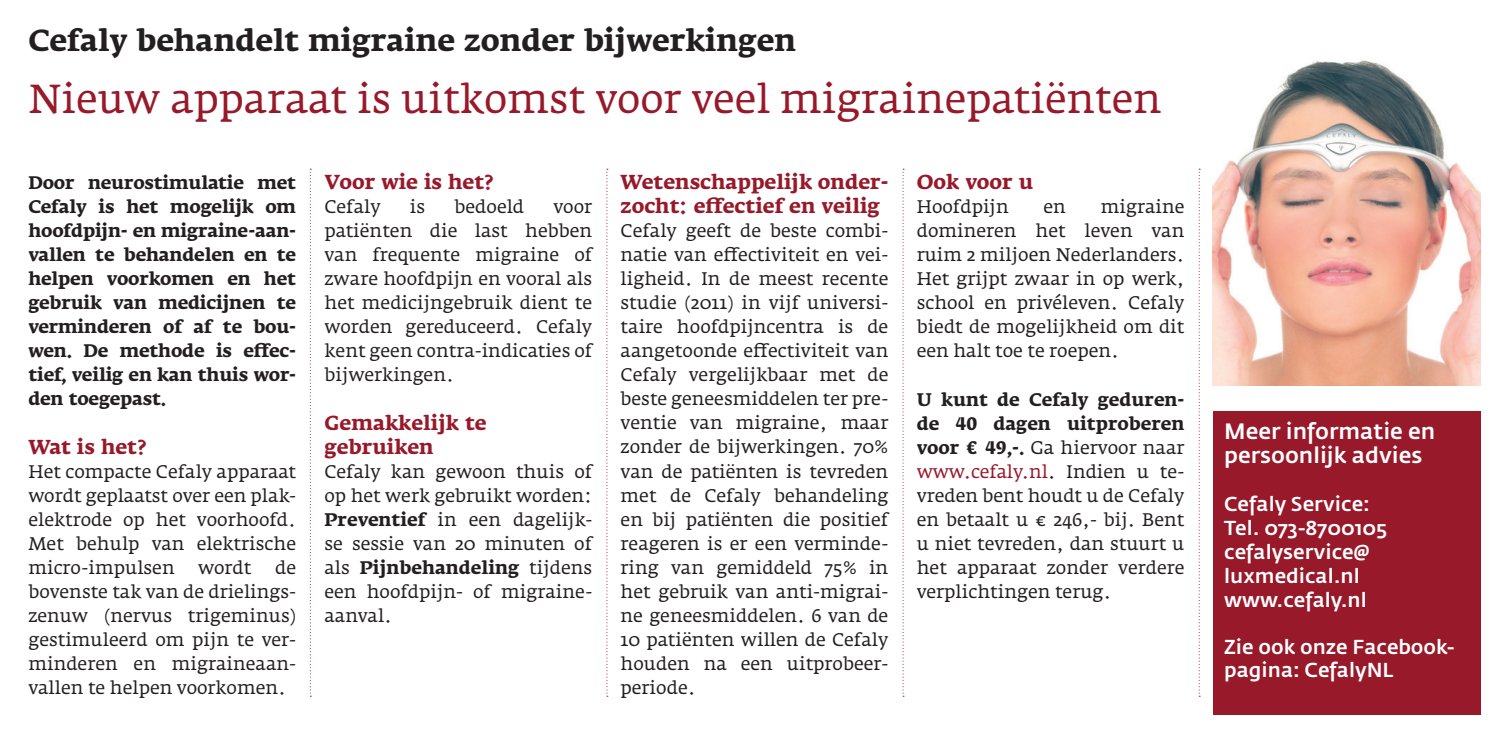
<style>
.page{position:relative;width:1509px;height:743px;background:#fff}
.page>*{position:absolute;margin:0;border:0;box-sizing:border-box;transform-origin:0 0}
.t1{font:40px "Fedra Serif A";color:#97192a}
.t2{font:30px "Fedra Serif A Bold TF";color:#231f20}
.t3{font:500 22px/24px "Fedra Sans";color:#fff}
.t4{font:500 20px/24px "Fedra Sans";color:#fff}
.t5{font:20px/24px "Fedra Serif A Bold TF";color:#97192a}
.t6{font:18px/24px "Fedra Serif A";color:#231f20;text-align:justify}
.t7{font:18px/24px "Fedra Serif A Bold TF";color:#231f20;text-align:justify}
.s1{font-family:"Fedra Serif A Bold TF"}
.s2{font-family:"Fedra Serif A"}
.s3{color:#97192a}
</style>
<div class="page">
<img style="left:1212px;top:60px;width:268px;height:326px">
<div style="left:1212px;top:411px;width:268px;height:303px;background:#97192a"></div>
<svg style="left:310px;top:169px;width:1px;height:527px"></svg>
<svg style="left:606px;top:169px;width:2px;height:527px"></svg>
<svg style="left:902px;top:169px;width:1px;height:525px"></svg>
<svg style="left:1198px;top:169px;width:1px;height:525px"></svg>
<h2 class="t2" style="left:28px;top:23px;width:769px">Cefaly behandelt migraine zonder bijwerkingen</h2>
<h1 class="t1" style="left:28px;top:76px;width:1134px">Nieuw apparaat is uitkomst voor veel migrainepatiënten</h1>
<p class="t7" style="left:28px;top:171px;width:269px">Door neurostimulatie met Cefaly is het mogelijk om hoofdpijn- en migraine-aan&shy;vallen te behandelen en te helpen voorkomen en het gebruik van medicijnen te verminderen of af te bou&shy;wen. De methode is effec&shy;tief, veilig en kan thuis wor&shy;den toegepast.</p>
<p class="t5" style="left:28px;top:434px;width:119px">Wat is het?</p>
<p class="t6" style="left:28px;top:459px;width:269px">Het compacte Cefaly apparaat wordt geplaatst over een plak&shy;elektrode op het voorhoofd.<br>Met behulp van elektrische micro-impulsen</p>
<p class="t6" style="left:28px;top:555px;width:269px;text-indent:247px">de bovenste tak van de drielings&shy;zenuw (nervus trigeminus) gestimuleerd om pijn te ver&shy;minderen en migraineaan&shy;vallen te helpen voorkomen.</p>
<p class="t6" style="left:198px;top:555px;width:55px">wordt</p>
<p class="t5" style="left:324px;top:170px;width:170px">Voor wie is het?</p>
<p class="t6" style="left:324px;top:195px;width:58px">Cefaly</p>
<p class="t6" style="left:410px;top:195px;width:17px">is</p>
<p class="t6" style="left:454px;top:195px;width:71px">bedoeld</p>
<p class="t6" style="left:324px;top:195px;width:269px;text-indent:229px">voor patiënten die last hebben van frequente migraine of zware hoofdpijn en vooral als het medicijngebruik dient te worden gereduceerd. Cefaly kent geen contra-indicaties of bijwerkingen.</p>
<p class="t5" style="left:324px;top:410px;width:164px">Gemakkelijk te gebruiken</p>
<p class="t6" style="left:324px;top:459px;width:269px">Cefaly kan gewoon thuis of op het werk gebruikt worden:<br><span class="s1">Preventief</span> in een dagelijk&shy;se sessie van 20 minuten of</p>
<p class="t7" style="left:324px;top:555px;width:269px"><span class="s2">als</span> Pijnbehandeling <span class="s2">tijdens</span></p>
<p class="t6" style="left:324px;top:579px;width:269px">een hoofdpijn- of migraine&shy;aanval.</p>
<p class="t5" style="left:620px;top:170px;width:269px">Wetenschappelijk onder&shy;zocht: effectief en veilig</p>
<p class="t6" style="left:620px;top:219px;width:269px">Cefaly geeft de beste combi&shy;natie van effectiviteit en vei&shy;ligheid. In de meest recente studie (2011) in vijf universi&shy;taire hoofdpijncentra is de aangetoonde effectiviteit van Cefaly vergelijkbaar met de beste geneesmiddelen ter pre&shy;ventie van migraine, maar zonder de bijwerkingen. 70% van de patiënten is tevreden met de Cefaly behandeling en bij patiënten die positief reageren is er een verminde&shy;ring van gemiddeld 75% in het gebruik van anti-migrai&shy;ne geneesmiddelen. 6 van de 10 patiënten willen de Cefaly houden na een uitprobeer&shy;periode.</p>
<p class="t5" style="left:916px;top:170px;width:118px">Ook voor u</p>
<p class="t6" style="left:916px;top:195px;width:93px">Hoofdpijn</p>
<p class="t6" style="left:1043px;top:195px;width:24px">en</p>
<p class="t6" style="left:916px;top:195px;width:269px;text-indent:184px">migraine domineren het leven van ruim 2 miljoen Nederlanders.<br>Het grijpt zwaar in op werk, school en privéleven. Cefaly biedt de mogelijkheid om dit een halt toe te roepen.</p>
<p class="t7" style="left:916px;top:387px;width:269px">U kunt de Cefaly geduren&shy;de 40 dagen uitproberen</p>
<p class="t6" style="left:916px;top:435px;width:269px"><span class="s1">voor € 49,-.</span> Ga hiervoor naar <span class="s3">www.cefaly.nl</span>. Indien u te&shy;vreden bent houdt u de Cefaly en betaalt u € 246,- bij. Bent u niet tevreden, dan stuurt u het apparaat zonder verdere verplichtingen terug.</p>
<p class="t3" style="left:1223px;top:420px;width:213px">Meer informatie en persoonlijk advies</p>
<p class="t4" style="left:1223px;top:492px;width:164px">Cefaly Service:<br>Tel. 073-8700105 cefalyservice@ luxmedical.nl www.cefaly.nl</p>
<p class="t4" style="left:1223px;top:636px;width:232px;line-height:23px">Zie ook onze Facebook&shy;pagina: CefalyNL</p>
</div>
